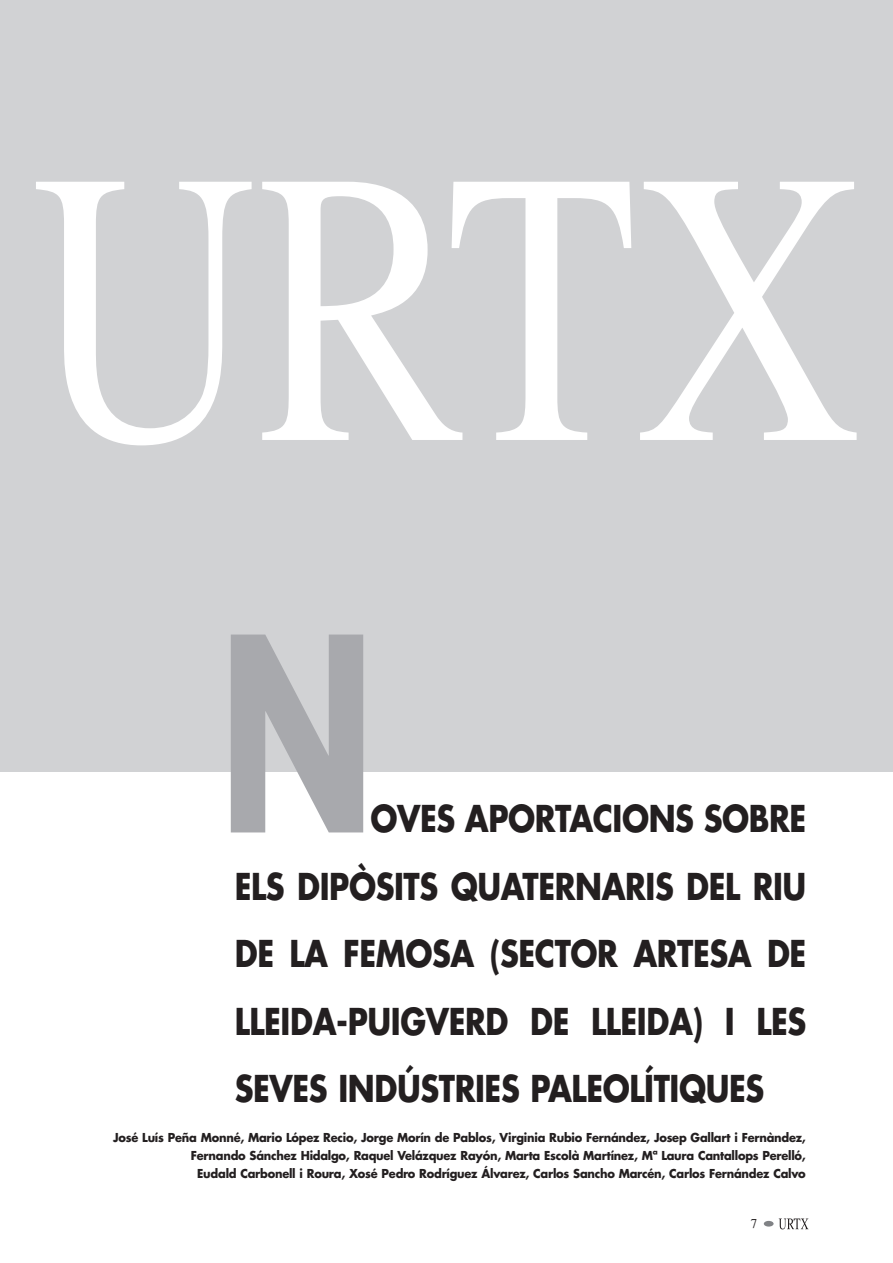
<style>
.page{position:relative;width:893px;height:1263px;background:#fff}
.page>*{position:absolute;margin:0;border:0;box-sizing:border-box;transform-origin:0 0}
.t1{font:390px "Times";color:#fff;scale:.8 1}
.t2{font:700 262.5px "Futura";color:#a8a9ad;scale:.67 1}
.t3{font:700 36px/67.5px "Futura";letter-spacing:-.015em;color:#231f20;text-align:justify;scale:.85 1}
.t4{font:13.5px "Times";color:#231f20;scale:.95 1}
.t5{font:700 12px/18px "Futura";letter-spacing:-.02em;color:#231f20;text-align:right;scale:.95 1}
</style>
<div class="page">
<div style="left:764px;top:1221px;width:10px;height:5px;background:#808285;border-radius:50%"></div>
<img style="left:779px;top:1219px;width:30px;height:10px">
<div style="left:0;top:0;width:893px;height:772px;background:#d1d2d4"></div>
<h1 class="t1" style="left:32px;top:174px;width:1040px">URTX</h1>
<h2 class="t2" style="left:220px;top:614px;width:233px">N</h2>
<h3 class="t3" style="left:235px;top:788px;width:674px;text-indent:136px">OVES APORTACIONS SOBRE ELS DIPÒSITS QUATERNARIS DEL RIU DE LA FEMOSA (SECTOR ARTESA DE LLEIDA-PUIGVERD DE LLEIDA) I LES SEVES INDÚSTRIES PALEOLÍTIQUES</h3>
<p class="t5" style="left:113px;top:1130px;width:731px">José Luís Peña Monné, Mario López Recio, Jorge Morín de Pablos, Virginia Rubio Fernández, Josep Gallart i Fernàndez,<br>Fernando Sánchez Hidalgo, Raquel Velázquez Rayón, Marta Escolà Martínez, Mª Laura Cantallops Perelló,<br>Eudald Carbonell i Roura, Xosé Pedro Rodríguez Álvarez, Carlos Sancho Marcén, Carlos Fernández Calvo</p>
<p class="t4" style="left:751px;top:1219px;width:8px">7</p>
</div>
